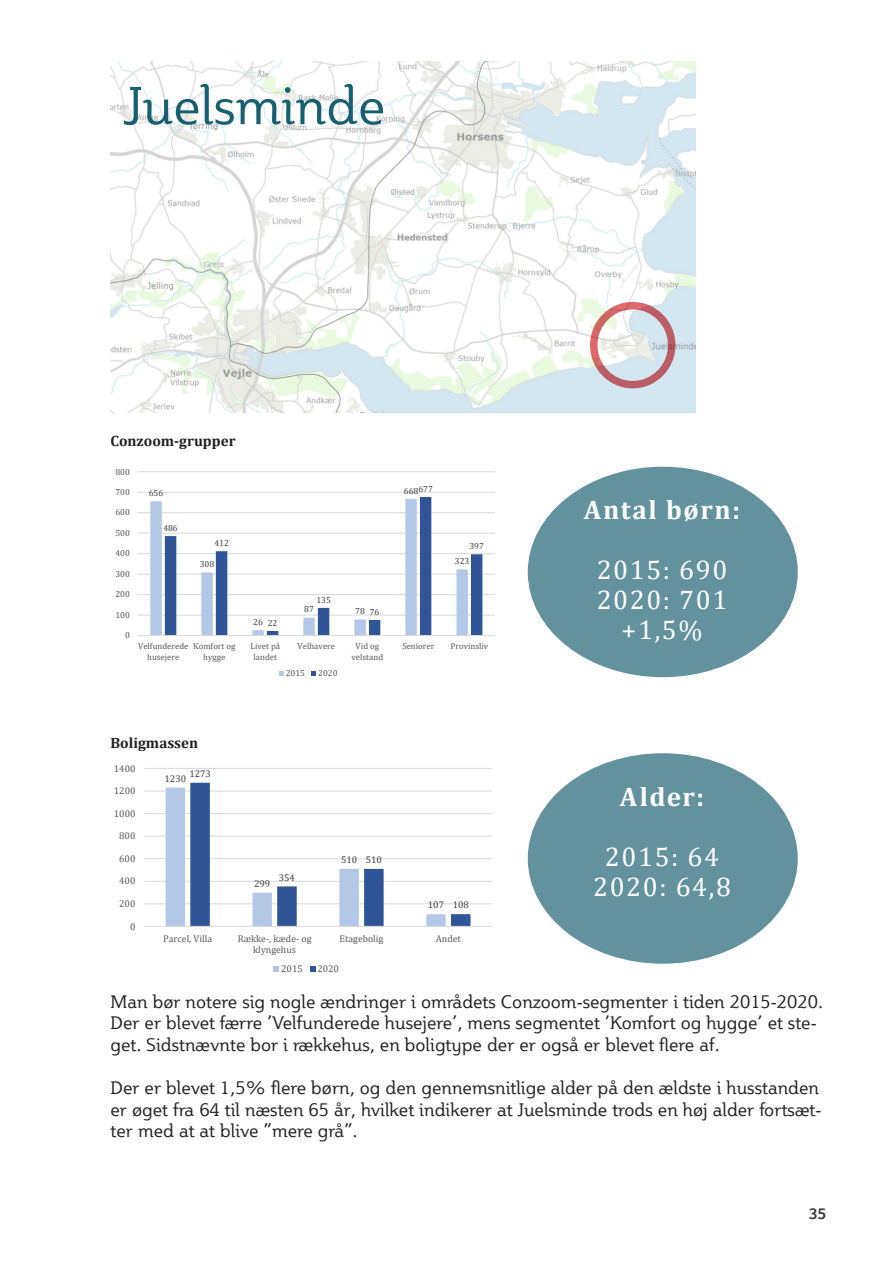
<style>
.page{position:relative;width:893px;height:1263px;background:#fff}
.page>*{position:absolute;margin:0;border:0;box-sizing:border-box;transform-origin:0 0}
.R2{font:52.5px "Plume";color:#186070}
.t1{font:27px/30px "Cambria";letter-spacing:.06em;color:#fff;text-align:center}
.t2{font:700 27px "Cambria";letter-spacing:.06em;color:#fff}
.t3{font:18px/21.6px "Plume";color:#231f20}
.t4{font:700 15px "Cambria";color:#231f20}
.t5{font:700 15px "Plume";color:#3e3b3b}
.t6{font:9.75px/11.4px "Cambria Math";color:#595959;text-align:center}
.t7{font:9.75px "Cambria Math";letter-spacing:-.005em;color:#404040}
.t8{font:8.7px/10.2px "Cambria Math";color:#595959;text-align:center}
.t9{font:8.7px "Cambria Math";letter-spacing:-.005em;color:#404040}
</style>
<div class="page">
<img style="left:111px;top:62px;width:584px;height:350px">
<hr style="left:138px;top:615px;width:357px;height:1px;background:#d9d9d9">
<hr style="left:138px;top:594px;width:357px;height:1px;background:#d9d9d9">
<hr style="left:138px;top:574px;width:357px;height:1px;background:#d9d9d9">
<hr style="left:138px;top:553px;width:357px;height:1px;background:#d9d9d9">
<hr style="left:138px;top:533px;width:357px;height:1px;background:#d9d9d9">
<hr style="left:138px;top:512px;width:357px;height:1px;background:#d9d9d9">
<hr style="left:138px;top:492px;width:357px;height:1px;background:#d9d9d9">
<hr style="left:138px;top:471px;width:357px;height:1px;background:#d9d9d9">
<svg style="left:150px;top:497px;width:332px;height:138px"></svg>
<hr style="left:138px;top:635px;width:357px;height:1px;background:#d9d9d9">
<svg style="left:279px;top:671px;width:5px;height:5px"></svg>
<svg style="left:312px;top:671px;width:4px;height:5px"></svg>
<hr style="left:144px;top:903px;width:348px;height:1px;background:#d9d9d9">
<hr style="left:144px;top:881px;width:348px;height:1px;background:#d9d9d9">
<hr style="left:144px;top:858px;width:348px;height:1px;background:#d9d9d9">
<hr style="left:144px;top:836px;width:348px;height:1px;background:#d9d9d9">
<hr style="left:144px;top:813px;width:348px;height:1px;background:#d9d9d9">
<hr style="left:144px;top:791px;width:348px;height:1px;background:#d9d9d9">
<hr style="left:144px;top:768px;width:348px;height:1px;background:#d9d9d9">
<svg style="left:166px;top:783px;width:304px;height:143px"></svg>
<hr style="left:144px;top:926px;width:348px;height:1px;background:#d9d9d9">
<svg style="left:274px;top:966px;width:5px;height:5px"></svg>
<svg style="left:310px;top:966px;width:5px;height:5px"></svg>
<div style="left:528px;top:467px;width:270px;height:210px;background:#62939d;border-radius:50%"></div>
<div style="left:528px;top:753px;width:270px;height:211px;background:#62939d;border-radius:50%"></div>
<div style="left:590px;top:302px;width:85px;height:86px;border:8px solid #d1232a;border-radius:50%"></div>
<p class="R2" style="left:124px;top:73px;width:263px">Juelsminde</p>
<p class="t4" style="left:111px;top:431px;width:127px">Conzoom-grupper</p>
<p class="t8" style="left:115px;top:466px;width:16px">800</p>
<p class="t8" style="left:115px;top:487px;width:16px">700</p>
<p class="t8" style="left:115px;top:507px;width:16px">600</p>
<p class="t8" style="left:115px;top:528px;width:16px">500</p>
<p class="t8" style="left:115px;top:548px;width:16px">400</p>
<p class="t8" style="left:115px;top:569px;width:16px">300</p>
<p class="t8" style="left:115px;top:589px;width:16px">200</p>
<p class="t8" style="left:115px;top:610px;width:16px">100</p>
<p class="t8" style="left:125px;top:630px;width:6px">0</p>
<p class="t9" style="left:149px;top:488px;width:16px">656</p>
<p class="t9" style="left:163px;top:523px;width:16px">486</p>
<p class="t9" style="left:214px;top:538px;width:16px">412</p>
<p class="t9" style="left:200px;top:559px;width:16px">308</p>
<p class="t9" style="left:253px;top:617px;width:11px">26</p>
<p class="t9" style="left:268px;top:618px;width:11px">22</p>
<p class="t9" style="left:316px;top:595px;width:16px">135</p>
<p class="t9" style="left:304px;top:604px;width:11px">87</p>
<p class="t9" style="left:355px;top:606px;width:11px">78</p>
<p class="t9" style="left:370px;top:607px;width:11px">76</p>
<p class="t9" style="left:418px;top:484px;width:16px">677</p>
<p class="t9" style="left:404px;top:485px;width:16px">668</p>
<p class="t9" style="left:469px;top:541px;width:16px">397</p>
<p class="t9" style="left:455px;top:556px;width:16px">323</p>
<p class="t8" style="left:138px;top:641px;width:52px">Velfunderede husejere</p>
<p class="t8" style="left:193px;top:641px;width:44px">Komfort og hygge</p>
<p class="t8" style="left:250px;top:641px;width:31px">Livet på landet</p>
<p class="t8" style="left:298px;top:641px;width:39px">Velhavere</p>
<p class="t8" style="left:351px;top:641px;width:33px">Vid og velstand</p>
<p class="t8" style="left:402px;top:641px;width:34px">Seniorer</p>
<p class="t8" style="left:450px;top:641px;width:39px">Provinsliv</p>
<p class="t8" style="left:286px;top:668px;width:21px">2015</p>
<p class="t8" style="left:318px;top:668px;width:21px">2020</p>
<p class="t4" style="left:111px;top:732px;width:89px">Boligmassen</p>
<p class="t7" style="left:165px;top:773px;width:23px">1230</p>
<p class="t6" style="left:114px;top:762px;width:23px">1400</p>
<p class="t7" style="left:189px;top:768px;width:23px">1273</p>
<p class="t6" style="left:114px;top:785px;width:23px">1200</p>
<p class="t6" style="left:114px;top:808px;width:23px">1000</p>
<p class="t6" style="left:119px;top:830px;width:18px">800</p>
<p class="t6" style="left:119px;top:853px;width:18px">600</p>
<p class="t6" style="left:119px;top:875px;width:18px">400</p>
<p class="t6" style="left:119px;top:898px;width:18px">200</p>
<p class="t6" style="left:130px;top:920px;width:7px">0</p>
<p class="t7" style="left:254px;top:878px;width:18px">299</p>
<p class="t7" style="left:279px;top:871px;width:18px">354</p>
<p class="t7" style="left:341px;top:854px;width:18px">510</p>
<p class="t7" style="left:366px;top:854px;width:18px">510</p>
<p class="t7" style="left:428px;top:899px;width:18px">107</p>
<p class="t7" style="left:453px;top:899px;width:18px">108</p>
<p class="t6" style="left:163px;top:933px;width:50px">Parcel, Villa</p>
<p class="t6" style="left:238px;top:933px;width:75px">Række-, kæde- og klyngehus</p>
<p class="t6" style="left:339px;top:933px;width:45px">Etagebolig</p>
<p class="t6" style="left:436px;top:933px;width:26px">Andet</p>
<p class="t6" style="left:281px;top:963px;width:23px">2015</p>
<p class="t6" style="left:317px;top:963px;width:23px">2020</p>
<h2 class="t2" style="left:584px;top:491px;width:158px">Antal børn:</h2>
<h2 class="t1" style="left:597px;top:555px;width:132px">2015: 690<br>2020: 701 +1,5%</h2>
<h2 class="t2" style="left:620px;top:777px;width:86px">Alder:</h2>
<h2 class="t1" style="left:593px;top:841px;width:139px">2015: 64<br>2020: 64,8</h2>
<p class="t3" style="left:111px;top:990px;width:714px">Man bør notere sig nogle ændringer i områdets Conzoom-segmenter i tiden 2015-2020.<br>Der er blevet færre ’Velfunderede husejere’, mens segmentet ’Komfort og hygge’ et ste&shy;get. Sidstnævnte bor i rækkehus, en boligtype der er også er blevet flere af.</p>
<p class="t3" style="left:111px;top:1077px;width:712px">Der er blevet 1,5% flere børn, og den gennemsnitlige alder på den ældste i husstanden er øget fra 64 til næsten 65 år, hvilket indikerer at Juelsminde trods en høj alder fortsæt&shy;ter med at at blive ”mere grå”.</p>
<p class="t5" style="left:809px;top:1204px;width:19px">35</p>
</div>
